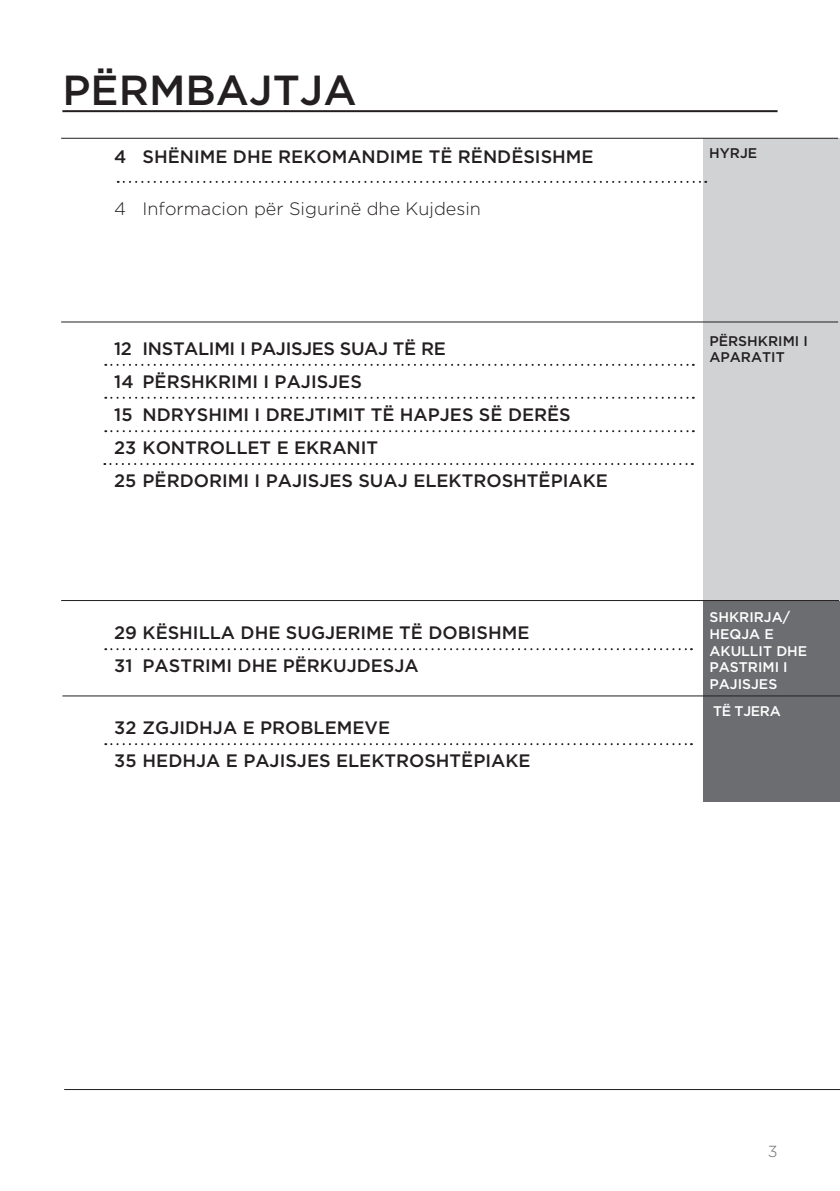
<style>
.page{position:relative;width:840px;height:1191px;background:#fff}
.page>*{position:absolute;margin:0;border:0;box-sizing:border-box;transform-origin:0 0}
.glavni_naslov_3stran{font:500 42px "Gotham";color:#231f20}
.t1{font:500 18px "Gotham";color:#231f20}
.t2{font:300 18px "Gotham";color:#231f20}
.t3{font:500 18px "Gotham";letter-spacing:-.02em;color:#231f20}
.t4{font:300 16px "Gotham";color:#6c6d70}
.kazalo_ob_strani{font:500 14px "Gotham";color:#fff}
.kazalo_ob_strani-2{font:500 14px "Gotham";color:#231f20}
</style>
<div class="page">
<hr style="left:62px;top:110px;width:715px;height:2px;background:#231f20">
<div style="left:703px;top:695px;width:136px;height:106px;background:#6c6d70"></div>
<div style="left:703px;top:601px;width:136px;height:94px;background:#6c6d70"></div>
<div style="left:703px;top:322px;width:136px;height:279px;background:#d1d2d4"></div>
<div style="left:703px;top:138px;width:136px;height:184px;background:#d1d2d4"></div>
<hr style="left:61px;top:138px;width:776px;height:1px;background:#231f20">
<hr style="left:61px;top:322px;width:776px;height:1px;background:#231f20">
<hr style="left:61px;top:600px;width:777px;height:1px;background:#231f20">
<svg style="left:105px;top:648px;width:586px;height:2px"></svg>
<svg style="left:105px;top:397px;width:588px;height:2px"></svg>
<svg style="left:105px;top:364px;width:588px;height:2px"></svg>
<hr style="left:64px;top:1089px;width:775px;height:1px;background:#231f20">
<svg style="left:105px;top:430px;width:588px;height:2px"></svg>
<svg style="left:105px;top:743px;width:586px;height:2px"></svg>
<svg style="left:118px;top:181px;width:587px;height:2px"></svg>
<hr style="left:62px;top:695px;width:777px;height:1px;background:#231f20">
<svg style="left:104px;top:463px;width:588px;height:2px"></svg>
<p class="glavni_naslov_3stran" style="left:62px;top:62px;width:295px">PËRMBAJTJA</p>
<p class="t1" style="left:114px;top:145px;width:480px">4 SHËNIME DHE REKOMANDIME TË RËNDËSISHME</p>
<p class="t2" style="left:114px;top:197px;width:368px">4 Informacion për Sigurinë dhe Kujdesin</p>
<p class="t3" style="left:114px;top:337px;width:333px">12 INSTALIMI I PAJISJES SUAJ TË RE</p>
<p class="t1" style="left:114px;top:370px;width:249px">14 PËRSHKRIMI I PAJISJES</p>
<p class="t1" style="left:114px;top:403px;width:458px">15 NDRYSHIMI I DREJTIMIT TË HAPJES SË DERËS</p>
<p class="t1" style="left:114px;top:436px;width:265px">23 KONTROLLET E EKRANIT</p>
<p class="t1" style="left:114px;top:469px;width:495px">25 PËRDORIMI I PAJISJES SUAJ ELEKTROSHTËPIAKE</p>
<p class="t1" style="left:114px;top:621px;width:416px">29 KËSHILLA DHE SUGJERIME TË DOBISHME</p>
<p class="t1" style="left:114px;top:654px;width:306px">31 PASTRIMI DHE PËRKUJDESJA</p>
<p class="t1" style="left:114px;top:715px;width:277px">32 ZGJIDHJA E PROBLEMEVE</p>
<p class="t1" style="left:114px;top:748px;width:417px">35 HEDHJA E PAJISJES ELEKTROSHTËPIAKE</p>
<p class="kazalo_ob_strani-2" style="left:708px;top:143px;width:49px">HYRJE</p>
<p class="kazalo_ob_strani-2" style="left:709px;top:331px;width:100px">PËRSHKRIMI I</p>
<p class="kazalo_ob_strani-2" style="left:709px;top:348px;width:77px">APARATIT</p>
<p class="kazalo_ob_strani" style="left:709px;top:608px;width:82px">SHKRIRJA/</p>
<p class="kazalo_ob_strani" style="left:709px;top:624px;width:66px">HEQJA E</p>
<p class="kazalo_ob_strani" style="left:709px;top:641px;width:99px">AKULLIT DHE</p>
<p class="kazalo_ob_strani" style="left:709px;top:658px;width:80px">PASTRIMI I</p>
<p class="kazalo_ob_strani" style="left:709px;top:675px;width:69px">PAJISJES</p>
<p class="kazalo_ob_strani" style="left:712px;top:701px;width:69px">TË TJERA</p>
<p class="t4" style="left:767px;top:1140px;width:11px">3</p>
</div>
